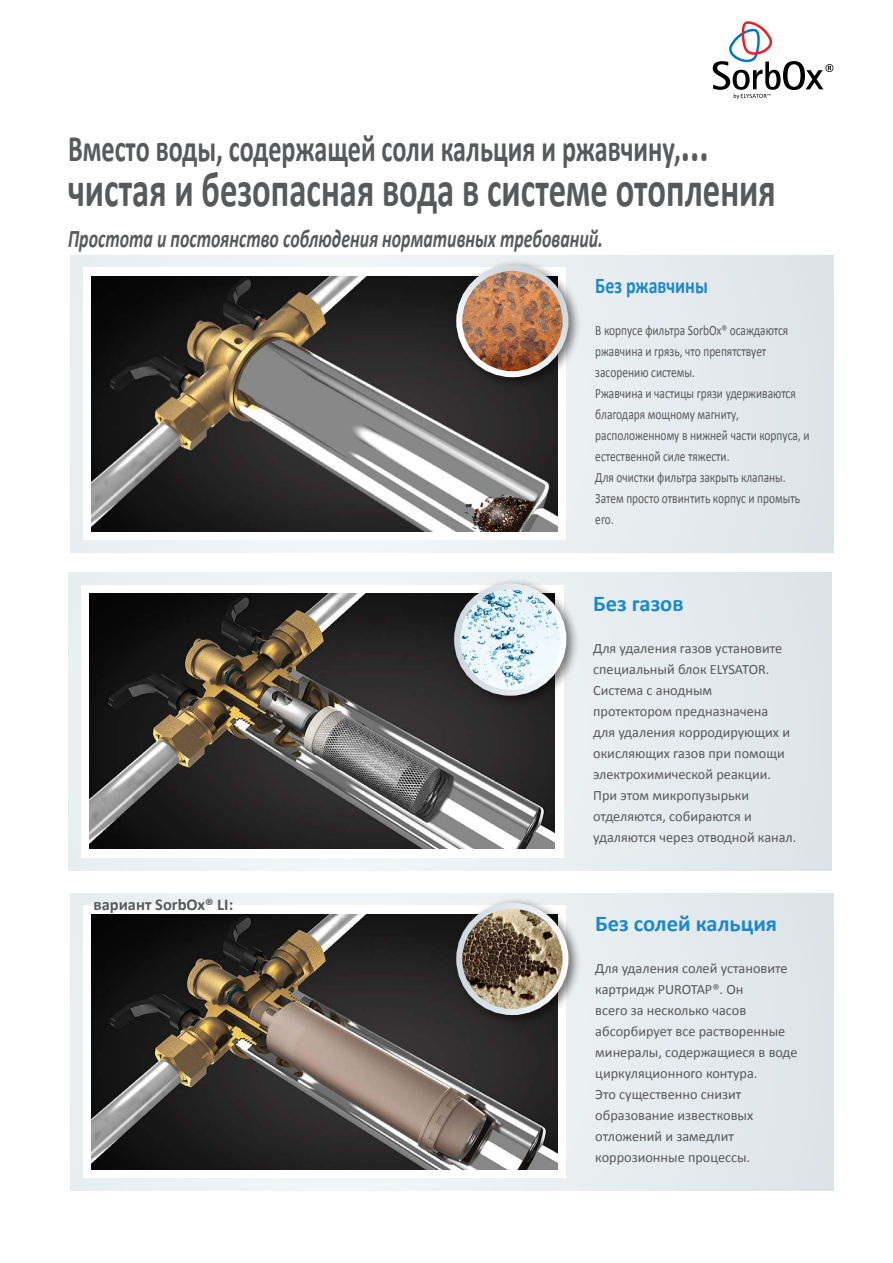
<style>
.page{position:relative;width:893px;height:1263px;background:#fff}
.page>*{position:absolute;margin:0;border:0;box-sizing:border-box;transform-origin:0 0}
.t1{font:700 49.5px "Calibri";color:#58595b;scale:.7 1}
.t2{font:700 37.5px "Calibri";color:#58595b;scale:.7 1}
.t3{font:italic 700 25.5px "Calibri";color:#58595b;scale:.7 1}
.t4{font:700 22.5px "Calibri";color:#1a88c9}
.t5{font:700 22.5px "Calibri";color:#1a88c9;scale:.8 1}
.t6{font:700 16.5px "Calibri";color:#58595b}
.t7{font:14.25px/21px "Calibri";color:#58595b}
.t8{font:14.25px/21px "Calibri";color:#58595b;scale:.8 1}
.s1{font-size:49.5px}
</style>
<div class="page">
<div style="left:70px;top:255px;width:763px;height:298px;background:#e5ebee"></div>
<div style="left:70px;top:893px;width:763px;height:298px;background:#e5ebee"></div>
<div style="left:68px;top:572px;width:763px;height:298px;background:#e5ebee"></div>
<div style="left:83px;top:268px;width:483px;height:272px;background:#fff"></div>
<div style="left:83px;top:906px;width:483px;height:272px;background:#fff"></div>
<div style="left:81px;top:585px;width:482px;height:272px;background:#fff"></div>
<img style="left:91px;top:276px;width:466px;height:255px">
<img style="left:91px;top:914px;width:466px;height:255px">
<img style="left:89px;top:594px;width:466px;height:255px">
<div style="left:451px;top:259px;width:131px;height:130px;background:#000;opacity:.55"></div>
<img style="left:459px;top:268px;width:107px;height:106px;border-radius:53px">
<div style="left:456px;top:265px;width:113px;height:112px;border:6px solid #fff;border-radius:50%"></div>
<div style="left:451px;top:897px;width:131px;height:130px;background:#000;opacity:.55"></div>
<img style="left:459px;top:906px;width:107px;height:106px;border-radius:53px">
<div style="left:456px;top:903px;width:113px;height:112px;border:6px solid #fff;border-radius:50%"></div>
<div style="left:449px;top:578px;width:131px;height:130px;background:#000;opacity:.55"></div>
<img style="left:457px;top:586px;width:106px;height:107px;border-radius:53px">
<div style="left:454px;top:583px;width:112px;height:113px;border:6px solid #fff;border-radius:50%"></div>
<svg style="left:713px;top:21px;width:120px;height:78px"></svg>
<h2 class="t2" style="left:68px;top:125px;width:917px">Вместо воды, содержащей соли кальция и ржавчину,<span class="s1">...</span></h2>
<h1 class="t1" style="left:68px;top:158px;width:1013px">чистая и безопасная вода в системе отопления</h1>
<h3 class="t3" style="left:68px;top:222px;width:766px">Простота и постоянство соблюдения нормативных требований.</h3>
<h3 class="t5" style="left:595px;top:271px;width:142px">Без ржавчины</h3>
<p class="t8" style="left:595px;top:320px;width:269px">В корпусе фильтра SorbOx® осаждаются ржавчина и грязь, что препятствует засорению системы.<br>Ржавчина и частицы грязи удерживаются благодаря мощному магниту, расположенному в нижней части корпуса, и естественной силе тяжести.<br>Для очистки фильтра закрыть клапаны.<br>Затем просто отвинтить корпус и промыть его.</p>
<p class="t6" style="left:94px;top:894px;width:141px">вариант SorbOx® LI:</p>
<h3 class="t4" style="left:593px;top:589px;width:92px">Без газов</h3>
<p class="t7" style="left:593px;top:637px;width:205px">Для удаления газов установите специальный блок ELYSATOR.<br>Система с анодным<br>протектором предназначена<br>для удаления корродирующих и окисляющих газов при помощи электрохимической реакции.<br>При этом микропузырьки отделяются, собираются и удаляются через отводной канал.</p>
<h3 class="t4" style="left:595px;top:909px;width:183px">Без солей кальция</h3>
<p class="t7" style="left:595px;top:958px;width:204px">Для удаления солей установите картридж PUROTAP®. Он<br>всего за несколько часов абсорбирует все растворенные минералы, содержащиеся в воде циркуляционного контура.<br>Это существенно снизит образование известковых отложений и замедлит коррозионные процессы.</p>
</div>
